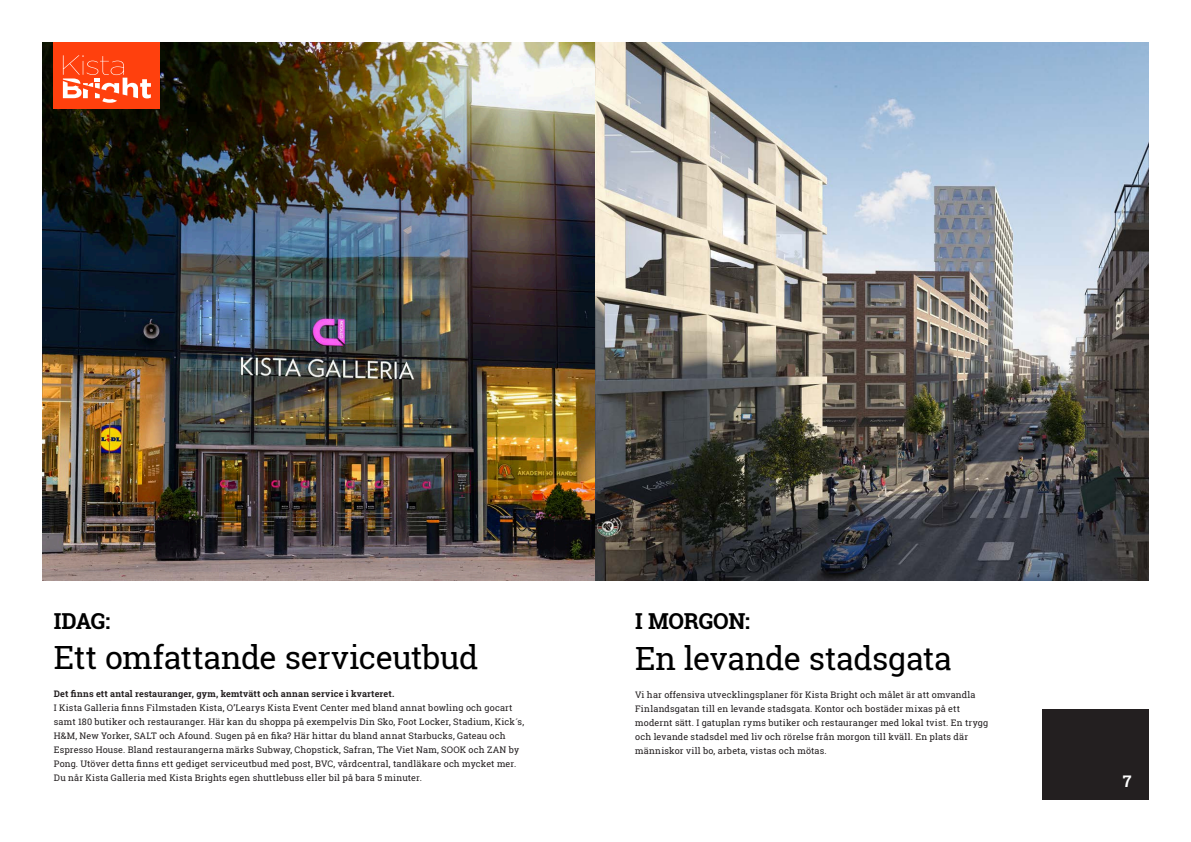
<style>
.page{position:relative;width:1191px;height:842px;background:#fff}
.page>*{position:absolute;margin:0;border:0;box-sizing:border-box;transform-origin:0 0}
.t1{font:32px "Roboto Slab";letter-spacing:-.015em;color:#000}
.t2{font:700 22px "Roboto Slab";letter-spacing:-.015em;color:#000}
.t3{font:700 16px "Roboto Slab";color:#fff}
.t4{font:9px/14px "Roboto Slab";letter-spacing:.02em;color:#231f20}
.t5{font:700 9px "Roboto Slab";letter-spacing:.02em;color:#231f20}
</style>
<div class="page">
<img style="left:43px;top:43px;width:1105px;height:537px">
<div style="left:54px;top:43px;width:106px;height:66px;background:#ff400d"></div>
<svg style="left:63px;top:55px;width:88px;height:48px"></svg>
<div style="left:1042px;top:709px;width:106px;height:90px;background:#231f20"></div>
<p class="t2" style="left:54px;top:606px;width:58px">IDAG:</p>
<p class="t1" style="left:54px;top:635px;width:426px">Ett omfattande serviceutbud</p>
<p class="t5" style="left:54px;top:688px;width:342px">Det finns ett antal restauranger, gym, kemtvätt och annan service i kvarteret.</p>
<p class="t4" style="left:54px;top:701px;width:472px">I Kista Galleria finns Filmstaden Kista, O’Learys Kista Event Center med bland annat bowling och gocart samt 180 butiker och restauranger. Här kan du shoppa på exempelvis Din Sko, Foot Locker, Stadium, Kick´s, H&amp;M, New Yorker, SALT och Afound. Sugen på en fika? Här hittar du bland annat Starbucks, Gateau och Espresso House. Bland restaurangerna märks Subway, Chopstick, Safran, The Viet Nam, SOOK och ZAN by Pong. Utöver detta finns ett gediget serviceutbud med post, BVC, vårdcentral, tandläkare och mycket mer.<br>Du når Kista Galleria med Kista Brights egen shuttlebuss eller bil på bara 5 minuter.</p>
<p class="t2" style="left:635px;top:606px;width:116px">I MORGON:</p>
<p class="t1" style="left:635px;top:636px;width:318px">En levande stadsgata</p>
<p class="t4" style="left:635px;top:688px;width:355px">Vi har offensiva utvecklingsplaner för Kista Bright och målet är att omvandla Finlandsgatan till en levande stadsgata. Kontor och bostäder mixas på ett modernt sätt. I gatuplan ryms butiker och restauranger med lokal tvist. En trygg och levande stadsdel med liv och rörelse från morgon till kväll. En plats där människor vill bo, arbeta, vistas och mötas.</p>
<h3 class="t3" style="left:1122px;top:770px;width:10px">7</h3>
</div>
